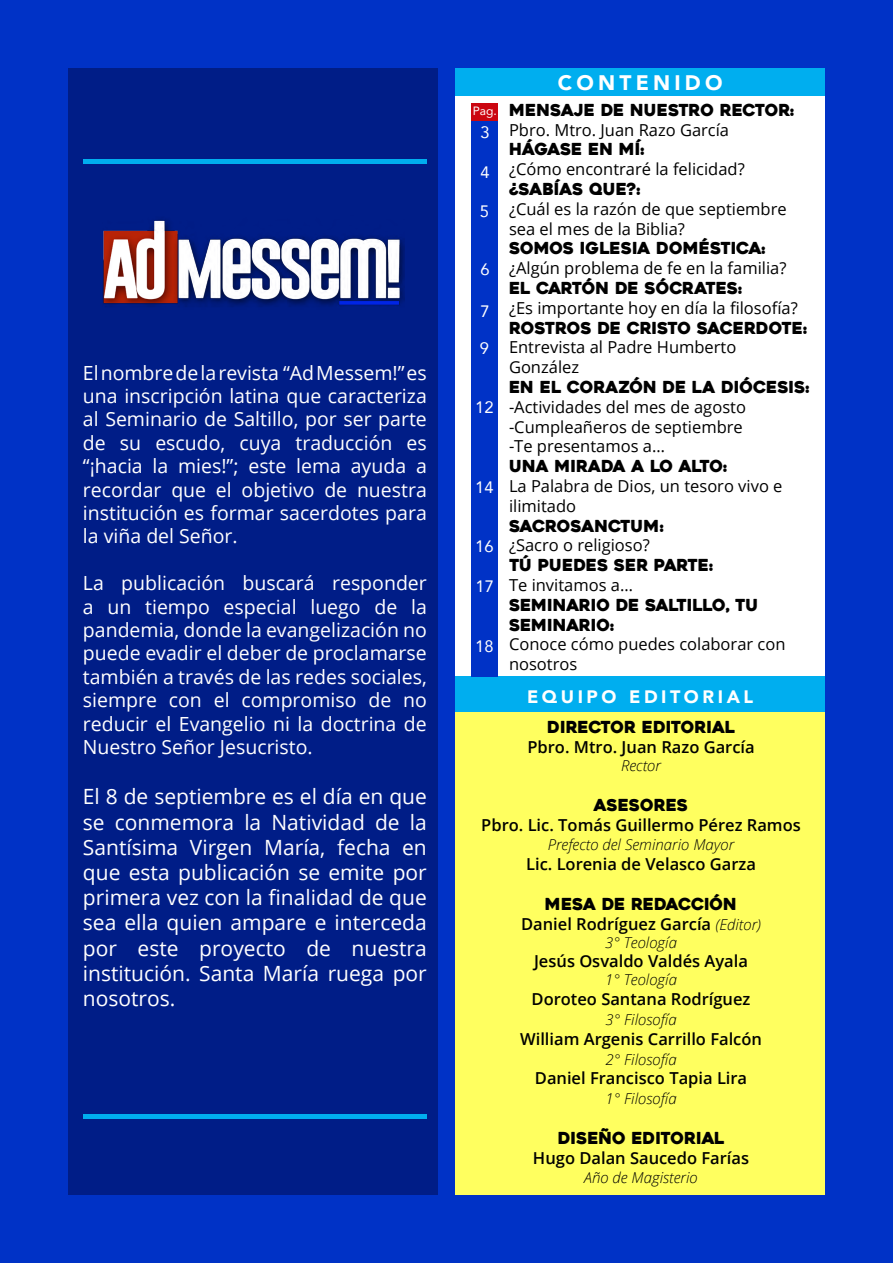
<style>
.page{position:relative;width:893px;height:1263px;background:#0032c6}
.page>*{position:absolute;margin:0;border:0;box-sizing:border-box;transform-origin:0 0}
.t1{font:21px/25.2px "Open Sans";color:#fff;text-align:justify}
.t2{font:900 21px "Avenir";letter-spacing:.2em;color:#fff}
.t3{font:19.5px/23.4px "Open Sans";color:#fff;text-align:justify}
.t4{font:900 18px "Avenir";letter-spacing:.2em;color:#fff}
.t5{font:16.5px/19.8px "Open Sans";color:#000}
.t6{font:16.5px/19.8px "Heavitas";color:#000}
.t7{font:600 16.5px "Open Sans";color:#000}
.t8{font:16.5px "Avenir";color:#fff}
.t9{font:italic 300 15px "Open Sans";color:#000}
.t10{font:12px "Avenir";color:#fff}
.s1{font-weight:300;font-style:italic;font-size:15px}
</style>
<div class="page">
<div style="left:68px;top:68px;width:369px;height:1127px;background:#001d87"></div>
<div style="left:455px;top:68px;width:370px;height:614px;background:#fff"></div>
<img style="left:103px;top:219px;width:302px;height:88px">
<div style="left:455px;top:68px;width:370px;height:27px;background:#00aeef"></div>
<div style="left:455px;top:676px;width:370px;height:36px;background:#00aeef"></div>
<div style="left:471px;top:103px;width:26px;height:573px;background:#0032c6"></div>
<div style="left:471px;top:103px;width:27px;height:17px;background:#cb0610"></div>
<div style="left:455px;top:712px;width:370px;height:483px;background:#ffff5f"></div>
<hr style="left:83px;top:1114px;width:344px;height:4px;background:#00aeef">
<hr style="left:83px;top:159px;width:344px;height:4px;background:#00aeef">
<p class="t3" style="left:83px;top:360px;width:345px">El nombre de la revista “Ad Messem!” es una inscripción latina que caracteriza al Seminario de Saltillo, por ser parte de su escudo, cuya traducción es “¡hacia la mies!”; este lema ayuda a recordar que el objetivo de nuestra institución es formar sacerdotes para la viña del Señor.</p>
<p class="t3" style="left:83px;top:571px;width:345px">La publicación buscará responder a un tiempo especial luego de la pandemia, donde la evangelización no puede evadir el deber de proclamarse también a través de las redes sociales, siempre con el compromiso de no reducir el Evangelio ni la doctrina de Nuestro Señor Jesucristo.</p>
<p class="t1" style="left:83px;top:783px;width:345px">El 8 de septiembre es el día en que se conmemora la Natividad de la Santísima Virgen María, fecha en que esta publicación se emite por primera vez con la finalidad de que sea ella quien ampare e interceda por este proyecto de nuestra institución. Santa María ruega por nosotros.</p>
<p class="t10" style="left:473px;top:101px;width:26px">Pag.</p>
<p class="t8" style="left:480px;top:119px;width:11px">3</p>
<p class="t8" style="left:480px;top:159px;width:11px">4</p>
<p class="t8" style="left:480px;top:198px;width:11px">5</p>
<p class="t8" style="left:480px;top:256px;width:11px">6</p>
<p class="t8" style="left:480px;top:298px;width:11px">7</p>
<p class="t8" style="left:480px;top:335px;width:11px">9</p>
<p class="t8" style="left:475px;top:394px;width:20px">12</p>
<p class="t8" style="left:475px;top:474px;width:20px">14</p>
<p class="t8" style="left:475px;top:533px;width:20px">16</p>
<p class="t8" style="left:476px;top:573px;width:20px">17</p>
<p class="t8" style="left:475px;top:633px;width:20px">18</p>
<p class="t2" style="left:558px;top:65px;width:166px">CONTENIDO</p>
<p class="t6" style="left:509px;top:100px;width:287px">MENSAJE DE NUESTRO RECTOR:</p>
<p class="t5" style="left:509px;top:119px;width:222px">Pbro. Mtro. Juan Razo García</p>
<p class="t6" style="left:509px;top:140px;width:137px">HÁGASE EN MÍ:</p>
<p class="t5" style="left:509px;top:159px;width:237px">¿Cómo encontraré la felicidad?</p>
<p class="t6" style="left:509px;top:179px;width:133px">¿SABÍAS QUE?:</p>
<p class="t5" style="left:509px;top:198px;width:279px">¿Cuál es la razón de que septiembre sea el mes de la Biblia?</p>
<p class="t6" style="left:509px;top:239px;width:258px">SOMOS IGLESIA DOMÉSTICA:</p>
<p class="t5" style="left:509px;top:258px;width:279px">¿Algún problema de fe en la familia?</p>
<p class="t6" style="left:509px;top:278px;width:235px">EL CARTÓN DE SÓCRATES:</p>
<p class="t5" style="left:509px;top:297px;width:290px">¿Es importante hoy en día la filosofía?</p>
<p class="t6" style="left:509px;top:318px;width:300px">ROSTROS DE CRISTO SACERDOTE:</p>
<p class="t5" style="left:509px;top:337px;width:229px">Entrevista al Padre Humberto<br>González</p>
<p class="t6" style="left:509px;top:377px;width:302px">EN EL CORAZÓN DE LA DIÓCESIS:</p>
<p class="t5" style="left:509px;top:396px;width:238px">-Actividades del mes de agosto -Cumpleañeros de septiembre -Te presentamos a…</p>
<p class="t6" style="left:509px;top:456px;width:220px">UNA MIRADA A LO ALTO:</p>
<p class="t5" style="left:509px;top:476px;width:275px">La Palabra de Dios, un tesoro vivo e ilimitado</p>
<p class="t6" style="left:509px;top:516px;width:156px">SACROSANCTUM:</p>
<p class="t5" style="left:509px;top:535px;width:142px">¿Sacro o religioso?</p>
<p class="t6" style="left:509px;top:555px;width:206px">TÚ PUEDES SER PARTE:</p>
<p class="t5" style="left:509px;top:575px;width:125px">Te invitamos a…</p>
<p class="t6" style="left:509px;top:595px;width:251px">SEMINARIO DE SALTILLO, TU<br>SEMINARIO:</p>
<p class="t5" style="left:509px;top:634px;width:278px">Conoce cómo puedes colaborar con nosotros</p>
<p class="t4" style="left:527px;top:681px;width:227px">EQUIPO EDITORIAL</p>
<p class="t6" style="left:547px;top:718px;width:189px">DIRECTOR EDITORIAL</p>
<p class="t7" style="left:527px;top:736px;width:229px">Pbro. Mtro. Juan Razo García</p>
<p class="t9" style="left:621px;top:755px;width:41px">Rector</p>
<p class="t6" style="left:594px;top:795px;width:96px">ASESORES</p>
<p class="t7" style="left:481px;top:813px;width:321px">Pbro. Lic. Tomás Guillermo Pérez Ramos</p>
<p class="t9" style="left:548px;top:835px;width:188px">Prefecto del Seminario Mayor</p>
<p class="t7" style="left:526px;top:853px;width:231px">Lic. Lorenia de Velasco Garza</p>
<p class="t6" style="left:545px;top:894px;width:194px">MESA DE REDACCIÓN</p>
<p class="t7" style="left:521px;top:912px;width:241px">Daniel Rodríguez García <span class="s1">(Editor)</span></p>
<p class="t9" style="left:605px;top:932px;width:73px">3° Teología</p>
<p class="t7" style="left:534px;top:950px;width:215px">Jesús Osvaldo Valdés Ayala</p>
<p class="t9" style="left:605px;top:970px;width:73px">1° Teología</p>
<p class="t7" style="left:532px;top:988px;width:220px">Doroteo Santana Rodríguez</p>
<p class="t9" style="left:605px;top:1009px;width:73px">3° Filosofía</p>
<p class="t7" style="left:520px;top:1027px;width:243px">William Argenis Carrillo Falcón</p>
<p class="t9" style="left:605px;top:1049px;width:73px">2° Filosofía</p>
<p class="t7" style="left:535px;top:1067px;width:214px">Daniel Francisco Tapia Lira</p>
<p class="t9" style="left:605px;top:1088px;width:73px">1° Filosofía</p>
<p class="t6" style="left:558px;top:1128px;width:168px">DISEÑO EDITORIAL</p>
<p class="t7" style="left:533px;top:1146px;width:218px">Hugo Dalan Saucedo Farías</p>
<p class="t9" style="left:584px;top:1168px;width:115px">Año de Magisterio</p>
</div>
